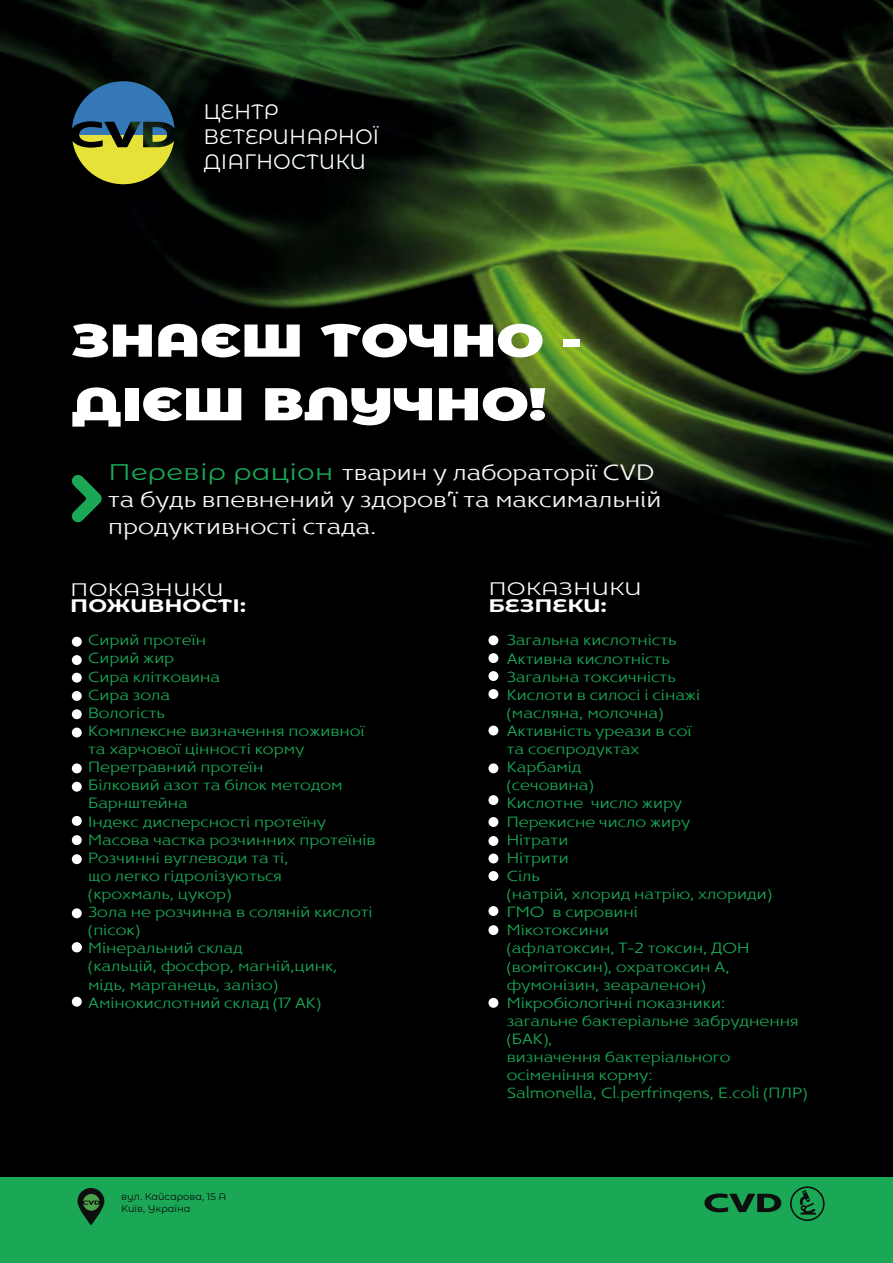
<style>
.page{position:relative;width:893px;height:1263px;background:#000}
.page>*{position:absolute;margin:0;border:0;box-sizing:border-box;transform-origin:0 0}
.t1{font:900 45.9px/63.6px "Montserrat Alternates";color:#fff;scale:1.23 1}
.t2{font:300 22.65px/27.2px "Dee Dee";color:#f7f7f6;scale:1.23 1}
.t3{font:20.85px/25px "Montserrat Alternates";color:#fff}
.t4{font:700 18.15px "Montserrat Alternates";color:#fff;scale:1.23 1}
.t5{font:18.15px "Montserrat Alternates";color:#fff;scale:1.23 1}
.t6{font:300 15.15px/18.1px "Dee Dee";color:#1aa856;scale:1.23 1}
.t7{font:9.9px/11.9px "Montserrat Alternates";color:#0e0e0e}
.s1{font-family:"Montserrat Alternates";font-weight:400;color:#1aa856}
</style>
<div class="page">
<img style="left:0;top:0;width:893px;height:691px">
<div style="left:72px;top:637px;width:10px;height:10px;background:#fff;border-radius:50%"></div>
<div style="left:72px;top:655px;width:10px;height:10px;background:#fff;border-radius:50%"></div>
<div style="left:72px;top:673px;width:10px;height:10px;background:#fff;border-radius:50%"></div>
<div style="left:72px;top:691px;width:10px;height:10px;background:#fff;border-radius:50%"></div>
<div style="left:72px;top:709px;width:10px;height:10px;background:#fff;border-radius:50%"></div>
<div style="left:72px;top:728px;width:10px;height:9px;background:#fff;border-radius:50%"></div>
<div style="left:72px;top:763px;width:10px;height:10px;background:#fff;border-radius:50%"></div>
<div style="left:72px;top:782px;width:10px;height:10px;background:#fff;border-radius:50%"></div>
<div style="left:72px;top:816px;width:10px;height:10px;background:#fff;border-radius:50%"></div>
<div style="left:72px;top:854px;width:10px;height:10px;background:#fff;border-radius:50%"></div>
<div style="left:72px;top:835px;width:10px;height:10px;background:#fff;border-radius:50%"></div>
<div style="left:72px;top:908px;width:10px;height:10px;background:#fff;border-radius:50%"></div>
<div style="left:72px;top:942px;width:10px;height:10px;background:#fff;border-radius:50%"></div>
<div style="left:72px;top:997px;width:10px;height:10px;background:#fff;border-radius:50%"></div>
<div style="left:488px;top:635px;width:10px;height:10px;background:#fff;border-radius:50%"></div>
<div style="left:488px;top:653px;width:10px;height:10px;background:#fff;border-radius:50%"></div>
<div style="left:488px;top:671px;width:10px;height:10px;background:#fff;border-radius:50%"></div>
<div style="left:488px;top:689px;width:10px;height:10px;background:#fff;border-radius:50%"></div>
<div style="left:488px;top:726px;width:10px;height:9px;background:#fff;border-radius:50%"></div>
<div style="left:488px;top:763px;width:10px;height:10px;background:#fff;border-radius:50%"></div>
<div style="left:488px;top:795px;width:10px;height:10px;background:#fff;border-radius:50%"></div>
<div style="left:488px;top:817px;width:10px;height:10px;background:#fff;border-radius:50%"></div>
<div style="left:488px;top:836px;width:10px;height:10px;background:#fff;border-radius:50%"></div>
<div style="left:488px;top:853px;width:10px;height:10px;background:#fff;border-radius:50%"></div>
<div style="left:488px;top:871px;width:10px;height:10px;background:#fff;border-radius:50%"></div>
<div style="left:488px;top:906px;width:10px;height:10px;background:#fff;border-radius:50%"></div>
<div style="left:488px;top:925px;width:10px;height:10px;background:#fff;border-radius:50%"></div>
<div style="left:488px;top:998px;width:10px;height:10px;background:#fff;border-radius:50%"></div>
<svg style="left:71px;top:474px;width:31px;height:49px"></svg>
<svg style="left:72px;top:81px;width:103px;height:54px;fill:#3578b7"></svg>
<svg style="left:72px;top:135px;width:103px;height:49px;fill:#e7e237"></svg>
<div style="left:0;top:1177px;width:893px;height:86px;background:#1aa856"></div>
<svg style="left:790px;top:1186px;width:35px;height:35px"></svg>
<svg style="left:704px;top:1193px;width:77px;height:19px"></svg>
<svg style="left:77px;top:1188px;width:27px;height:37px"></svg>
<svg style="left:83px;top:1194px;width:17px;height:17px"></svg>
<h3 class="t3" style="left:203px;top:98px;width:177px">ЦЕНТР<br>ВЕТЕРИНАРНОЇ<br>ДІАГНОСТИКИ</h3>
<h1 class="t1" style="left:71px;top:306px;width:417px">ЗНАЄШ ТОЧНО -<br>ДІЄШ ВЛУЧНО!</h1>
<h2 class="t2" style="left:108px;top:459px;width:451px"><span class="s1">Перевір раціон</span> тварин у лабораторії CVD та будь впевнений у здоров’ї та максимальній продуктивності стада.</h2>
<p class="t5" style="left:70px;top:577px;width:126px">ПОКАЗНИКИ</p>
<p class="t4" style="left:70px;top:593px;width:144px">ПОЖИВНОСТІ:</p>
<p class="t6" style="left:88px;top:631px;width:235px">Сирий протеїн<br>Сирий жир<br>Сира клітковина<br>Сира зола<br>Вологість<br>Комплексне визначення поживної та харчової цінності корму<br>Перетравний протеїн<br>Білковий азот та білок методом<br>Барнштейна<br>Індекс дисперсності протеїну<br>Масова частка розчинних протеїнів<br>Розчинні вуглеводи та ті,<br>що легко гідролізуються<br>(крохмаль, цукор)<br>Зола не розчинна в соляній кислоті (пісок)<br>Мінеральний склад<br>(кальцій, фосфор, магній,цинк, мідь, марганець, залізо)<br>Амінокислотний склад (17 АК)</p>
<p class="t7" style="left:121px;top:1190px;width:107px">вул. Кайсарова, 15 А<br>Kиїв, Україна</p>
<p class="t5" style="left:488px;top:576px;width:126px">ПОКАЗНИКИ</p>
<p class="t4" style="left:488px;top:592px;width:98px">БЕЗПЕКИ:</p>
<p class="t6" style="left:507px;top:631px;width:246px">Загальна кислотність<br>Активна кислотність<br>Загальна токсичність<br>Кислоти в силосі і сінажі<br>(масляна, молочна)<br>Активність уреази в сої<br>та соєпродуктах<br>Карбамід<br>(сечовина)<br>Кислотне число жиру<br>Перекисне число жиру<br>Нітрати<br>Нітрити<br>Сіль<br>(натрій, хлорид натрію, хлориди)<br>ГМО в сировині<br>Мікотоксини<br>(афлатоксин, Т-2 токсин, ДОН (вомітоксин), охратоксин А, фумонізин, зеараленон)<br>Мікробіологічні показники:<br>загальне бактеріальне забруднення (БАК),<br>визначення бактеріального осіменіння корму:<br>Salmonella, Cl.perfringens, E.coli (ПЛР)</p>
</div>
